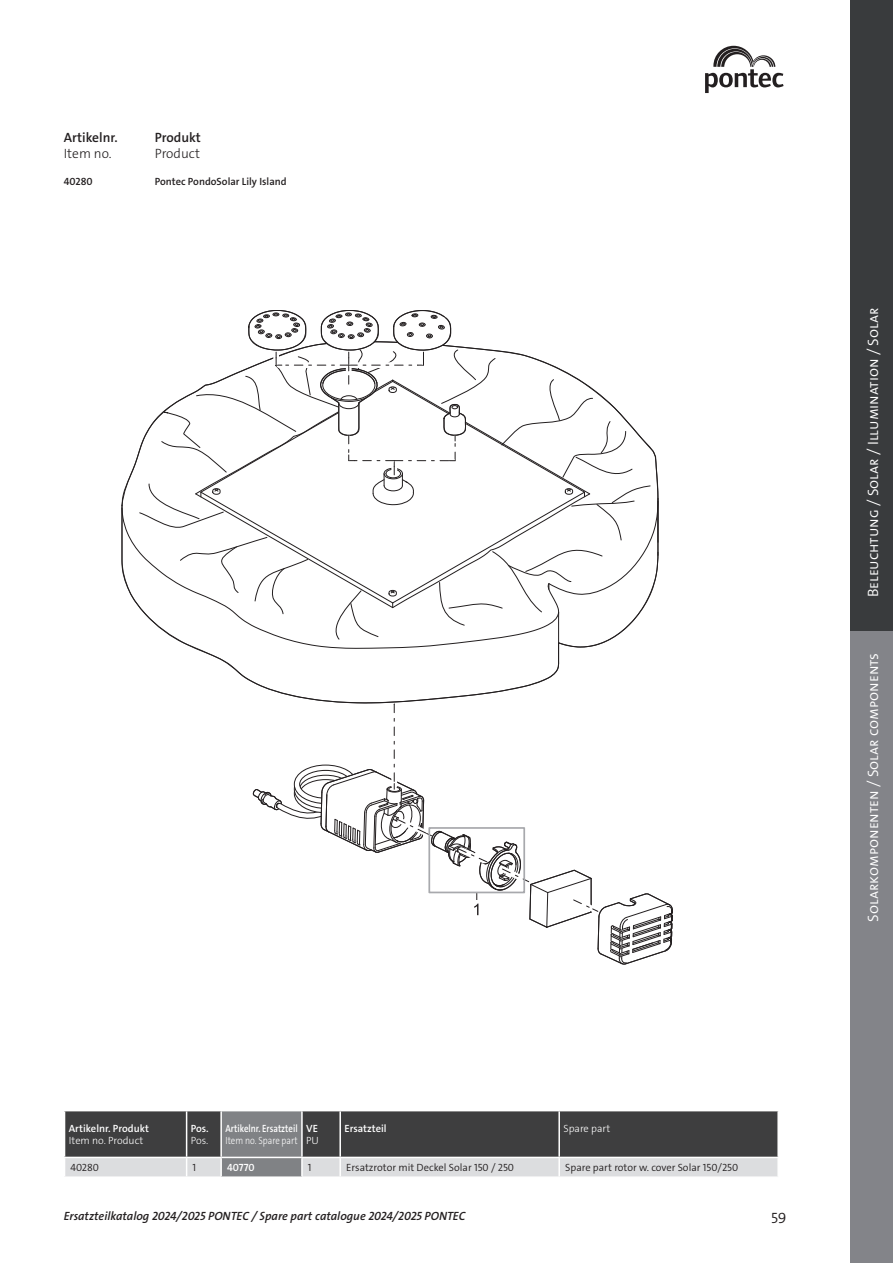
<style>
.page{position:relative;width:893px;height:1263px;background:#fff}
.page>*{position:absolute;margin:0;border:0;box-sizing:border-box;transform-origin:0 0}
.CB_AF_Griffmarke{font:15px "The Sans LP4 Se Lig";color:#fff}
.CB_AF_Griff-Pgr{font:15px "The Sans LP4 Se Lig";color:#fff}
.t1{font:15px "The Sans LP4 Se Lig";color:#231f20}
.CB_AF_Tabellenkopf-Mastertabelle{font:13.5px/16.2px "The Sans LP6 Se Bld";color:#231f20}
.t2{font:12px "The Sans LP6 Se Bld IT";color:#231f20}
.CB_AF_Tab-Attr-Name{font:10.5px "The Sans LP4 Se Lig";color:#231f20}
.CB_AF_Tab-Artikelnr{font:10.5px/12px "The Sans LP6 Se Bld";color:#fff}
.CB_AF_Tab-Artikelnr-2{font:10.5px/12px "The Sans LP6 Se Bld";color:#fff;scale:.84 1}
.CB_AF_Tabellentext_Semibold{font:10.5px "The Sans LP6 Se Bld";color:#231f20}
.CB_AF_Tab-Artikelnr-3{font:10.5px "The Sans LP3 Lig";color:#fff}
.CB_AF_Tab-Artikelnr-Mastertabelle{font:10.5px "The Sans LP6 Se Bld";color:#231f20}
.s1{font-family:"The Sans LP3 Lig"}
</style>
<div class="page">
<svg style="left:705px;top:46px;width:79px;height:47px"></svg>
<div style="left:850px;top:0;width:43px;height:631px;background:#393b3d"></div>
<div style="left:850px;top:631px;width:43px;height:632px;background:#838489"></div>
<svg style="left:121px;top:450px;width:467px;height:253px"></svg>
<svg style="left:121px;top:507px;width:438px;height:142px"></svg>
<svg style="left:139px;top:310px;width:520px;height:337px"></svg>
<svg style="left:252px;top:704px;width:421px;height:260px"></svg>
<div style="left:428px;top:827px;width:97px;height:66px;border:2px solid #a8a9ad"></div>
<div style="left:65px;top:1111px;width:122px;height:46px;background:#3e3e3f"></div>
<div style="left:187px;top:1111px;width:34px;height:46px;background:#3e3e3f"></div>
<div style="left:221px;top:1111px;width:81px;height:46px;background:#808285"></div>
<div style="left:302px;top:1111px;width:38px;height:46px;background:#3e3e3f"></div>
<div style="left:65px;top:1157px;width:122px;height:20px;background:#dcdddf"></div>
<div style="left:187px;top:1157px;width:34px;height:20px;background:#dcdddf"></div>
<div style="left:221px;top:1157px;width:81px;height:20px;background:#808285"></div>
<div style="left:302px;top:1157px;width:38px;height:20px;background:#dcdddf"></div>
<hr style="left:186px;top:1111px;width:1px;height:46px;background:#fff">
<hr style="left:220px;top:1111px;width:2px;height:46px;background:#fff">
<hr style="left:301px;top:1111px;width:2px;height:46px;background:#fff">
<hr style="left:64px;top:1157px;width:123px;height:1px;background:#fff">
<hr style="left:187px;top:1157px;width:34px;height:1px;background:#fff">
<hr style="left:221px;top:1157px;width:81px;height:1px;background:#fff">
<hr style="left:302px;top:1157px;width:38px;height:1px;background:#fff">
<svg style="left:186px;top:1158px;width:1px;height:18px"></svg>
<svg style="left:220px;top:1158px;width:2px;height:18px"></svg>
<svg style="left:301px;top:1158px;width:2px;height:18px"></svg>
<svg style="left:339px;top:1111px;width:440px;height:65px;background:#707071"></svg>
<hr style="left:64px;top:1176px;width:123px;height:2px;background:#fff">
<hr style="left:187px;top:1176px;width:34px;height:2px;background:#fff">
<hr style="left:221px;top:1176px;width:81px;height:2px;background:#fff">
<hr style="left:302px;top:1176px;width:38px;height:2px;background:#fff">
<p class="CB_AF_Tabellenkopf-Mastertabelle" style="left:64px;top:129px;width:55px">Artikelnr.<br><span class="s1">Item no.</span></p>
<p class="CB_AF_Tabellenkopf-Mastertabelle" style="left:155px;top:129px;width:48px">Produkt<br><span class="s1">Product</span></p>
<p class="CB_AF_Tab-Artikelnr-Mastertabelle" style="left:64px;top:175px;width:30px">40280</p>
<p class="CB_AF_Tabellentext_Semibold" style="left:155px;top:175px;width:133px">Pontec PondoSolar Lily Island</p>
<p class="CB_AF_Griffmarke" style="left:863px;top:597px;width:291px;rotate:-90deg">Beleuchtung / Solar / Illumination / Solar</p>
<p class="CB_AF_Griff-Pgr" style="left:863px;top:921px;width:270px;rotate:-90deg">Solarkomponenten / Solar components</p>
<p class="CB_AF_Tab-Artikelnr" style="left:69px;top:1122px;width:82px">Artikelnr. Produkt<br><span class="s1">Item no. Product</span></p>
<p class="CB_AF_Tab-Artikelnr" style="left:191px;top:1122px;width:19px">Pos.<br><span class="s1">Pos.</span></p>
<p class="CB_AF_Tab-Artikelnr-2" style="left:225px;top:1122px;width:88px">Artikelnr. Ersatzteil<br><span class="s1">Item no. Spare part</span></p>
<p class="CB_AF_Tab-Artikelnr" style="left:306px;top:1122px;width:14px">VE<br><span class="s1">PU</span></p>
<p class="CB_AF_Tab-Artikelnr" style="left:344px;top:1122px;width:44px">Ersatzteil</p>
<p class="CB_AF_Tab-Artikelnr-3" style="left:563px;top:1121px;width:48px">Spare part</p>
<p class="CB_AF_Tab-Attr-Name" style="left:71px;top:1161px;width:30px">40280</p>
<p class="CB_AF_Tab-Attr-Name" style="left:193px;top:1161px;width:5px">1</p>
<p class="CB_AF_Tab-Artikelnr" style="left:227px;top:1162px;width:29px">40770</p>
<p class="CB_AF_Tab-Attr-Name" style="left:308px;top:1161px;width:5px">1</p>
<p class="CB_AF_Tab-Attr-Name" style="left:346px;top:1161px;width:169px">Ersatzrotor mit Deckel Solar 150 / 250</p>
<p class="CB_AF_Tab-Attr-Name" style="left:565px;top:1161px;width:175px">Spare part rotor w. cover Solar 150/250</p>
<p class="t2" style="left:64px;top:1208px;width:403px">Ersatzteilkatalog 2024/2025 PONTEC / Spare part catalogue 2024/2025 PONTEC</p>
<h1 class="t1" style="left:771px;top:1208px;width:17px">59</h1>
</div>
